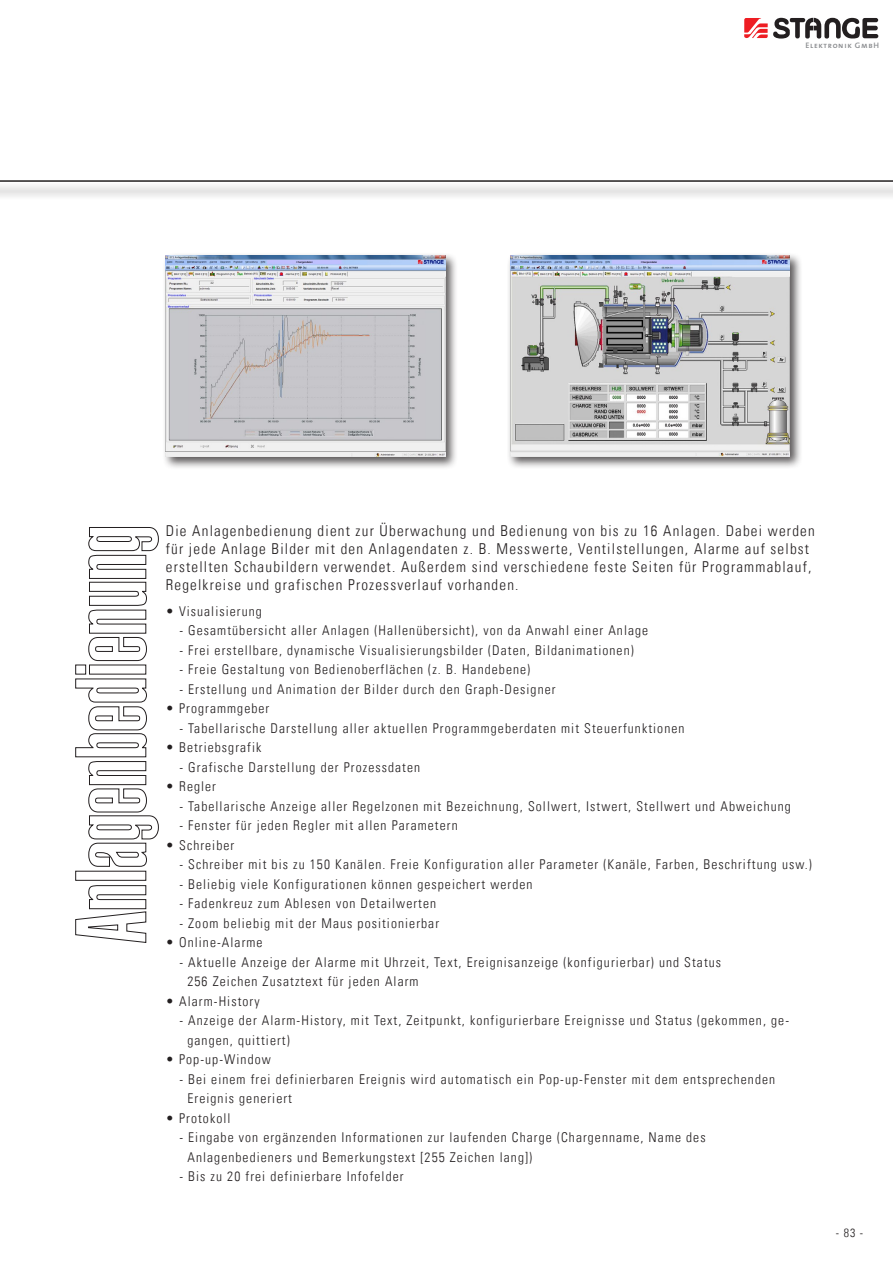
<style>
.page{position:relative;width:893px;height:1263px;background:#fff}
.page>*{position:absolute;margin:0;border:0;box-sizing:border-box;transform-origin:0 0}
.t1{font:300 condensed 15px/18px "Univers LT";letter-spacing:.08em;color:#231f20}
.t2{font:300 condensed 13.5px "Univers LT";letter-spacing:.08em;color:#231f20}
.t3{font:300 condensed 12px "Univers LT";color:#231f20}
.t4{font:7.95px "The Sans Semi Bold Caps";letter-spacing:.08em;color:#8a8c8f}
</style>
<div class="page">
<div style="left:162px;top:252px;width:297px;height:217px;background:#231f20;opacity:.75"></div>
<img style="left:166px;top:256px;width:280px;height:200px">
<div style="left:506px;top:252px;width:296px;height:217px;background:#231f20;opacity:.75"></div>
<img style="left:510px;top:256px;width:280px;height:200px">
<svg style="left:75px;top:885px;width:71px;height:58px"></svg>
<svg style="left:75px;top:527px;width:84px;height:340px"></svg>
<svg style="left:744px;top:18px;width:134px;height:21px"></svg>
<div style="left:0;top:183px;width:893px;height:17px;background:#efefef"></div>
<hr style="left:0;top:180px;width:893px;height:2px;background:#231f20">
<p class="t4" style="left:805px;top:38px;width:75px">Elektronik GmbH</p>
<p class="t1" style="left:166px;top:522px;width:650px">Die Anlagenbedienung dient zur Überwachung und Bedienung von bis zu 16 Anlagen. Dabei werden für jede Anlage Bilder mit den Anlagendaten z. B. Messwerte, Ventilstellungen, Alarme auf selbst erstellten Schaubildern verwendet. Außerdem sind verschiedene feste Seiten für Programmablauf, Regelkreise und grafischen Prozessverlauf vorhanden.</p>
<p class="t2" style="left:166px;top:603px;width:98px">• Visualisierung</p>
<p class="t2" style="left:179px;top:622px;width:470px">- Gesamtübersicht aller Anlagen (Hallenübersicht), von da Anwahl einer Anlage</p>
<p class="t2" style="left:179px;top:642px;width:456px">- Frei erstellbare, dynamische Visualisierungsbilder (Daten, Bildanimationen)</p>
<p class="t2" style="left:179px;top:661px;width:352px">- Freie Gestaltung von Bedienoberflächen (z. B. Handebene)</p>
<p class="t2" style="left:179px;top:681px;width:378px">- Erstellung und Animation der Bilder durch den Graph-Designer</p>
<p class="t2" style="left:166px;top:700px;width:105px">• Programmgeber</p>
<p class="t2" style="left:179px;top:720px;width:507px">- Tabellarische Darstellung aller aktuellen Programmgeberdaten mit Steuerfunktionen</p>
<p class="t2" style="left:166px;top:739px;width:97px">• Betriebsgrafik</p>
<p class="t2" style="left:179px;top:759px;width:242px">- Grafische Darstellung der Prozessdaten</p>
<p class="t2" style="left:166px;top:778px;width:52px">• Regler</p>
<p class="t2" style="left:179px;top:798px;width:613px">- Tabellarische Anzeige aller Regelzonen mit Bezeichnung, Sollwert, Istwert, Stellwert und Abweichung</p>
<p class="t2" style="left:179px;top:817px;width:280px">- Fenster für jeden Regler mit allen Parametern</p>
<p class="t2" style="left:166px;top:837px;width:70px">• Schreiber</p>
<p class="t2" style="left:179px;top:856px;width:634px">- Schreiber mit bis zu 150 Kanälen. Freie Konfiguration aller Parameter (Kanäle, Farben, Beschriftung usw.)</p>
<p class="t2" style="left:179px;top:876px;width:355px">- Beliebig viele Konfigurationen können gespeichert werden</p>
<p class="t2" style="left:179px;top:895px;width:258px">- Fadenkreuz zum Ablesen von Detailwerten</p>
<p class="t2" style="left:179px;top:915px;width:261px">- Zoom beliebig mit der Maus positionierbar</p>
<p class="t2" style="left:166px;top:934px;width:98px">• Online-Alarme</p>
<p class="t2" style="left:179px;top:954px;width:543px">- Aktuelle Anzeige der Alarme mit Uhrzeit, Text, Ereignisanzeige (konfigurierbar) und Status</p>
<p class="t2" style="left:187px;top:973px;width:233px">256 Zeichen Zusatztext für jeden Alarm</p>
<p class="t2" style="left:166px;top:993px;width:95px">• Alarm-History</p>
<p class="t2" style="left:179px;top:1012px;width:611px">- Anzeige der Alarm-History, mit Text, Zeitpunkt, konfigurierbare Ereignisse und Status (gekommen, ge-</p>
<p class="t2" style="left:187px;top:1032px;width:104px">gangen, quittiert)</p>
<p class="t2" style="left:166px;top:1051px;width:107px">• Pop-up-Window</p>
<p class="t2" style="left:179px;top:1071px;width:597px">- Bei einem frei definierbaren Ereignis wird automatisch ein Pop-up-Fenster mit dem entsprechenden</p>
<p class="t2" style="left:187px;top:1090px;width:106px">Ereignis generiert</p>
<p class="t2" style="left:166px;top:1110px;width:66px">• Protokoll</p>
<p class="t2" style="left:179px;top:1129px;width:528px">- Eingabe von ergänzenden Informationen zur laufenden Charge (Chargenname, Name des</p>
<p class="t2" style="left:187px;top:1149px;width:346px">Anlagenbedieners und Bemerkungstext [255 Zeichen lang])</p>
<p class="t2" style="left:179px;top:1168px;width:226px">- Bis zu 20 frei definierbare Infofelder</p>
<p class="t3" style="left:836px;top:1225px;width:29px">- 83 -</p>
</div>
